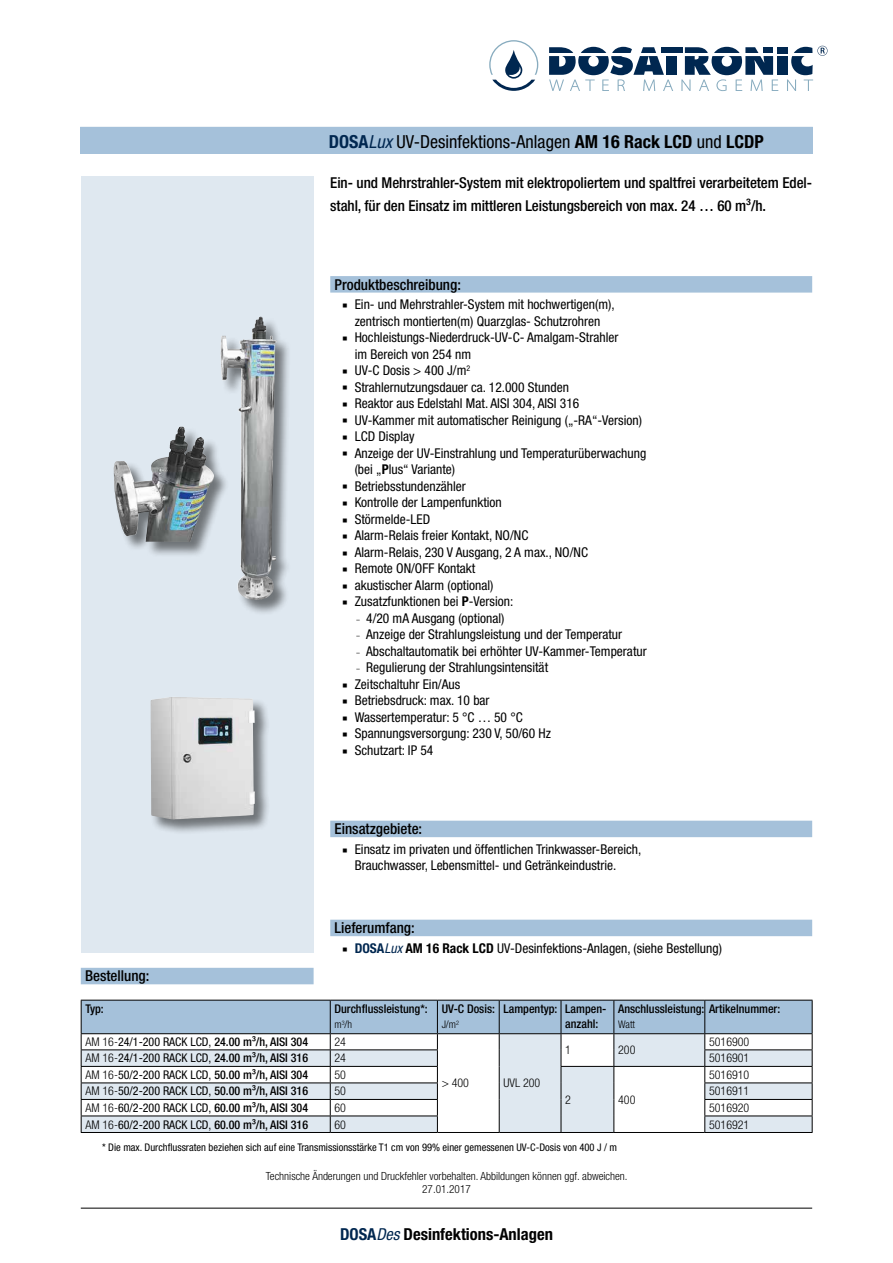
<style>
.page{position:relative;width:893px;height:1263px;background:#fff}
.page>*{position:absolute;margin:0;border:0;box-sizing:border-box;transform-origin:0 0}
.t1{font:condensed 18px "Helvetica Neue LT Pro";color:#000}
.t2{font:700 condensed 16.5px "Helvetica Neue LT Pro";color:#000}
.t3{font:500 condensed 15px/23.7px "Helvetica Neue LT Pro";letter-spacing:-.005em;color:#000}
.t4{font:condensed 13.5px/16.5px "Helvetica Neue LT Pro";color:#000}
.t5{font:500 condensed 12px/14.4px "Helvetica Neue LT Pro";color:#000}
.t6{font:300 condensed 12px "Helvetica Neue LT Pro";color:#000}
.t7{font:300 condensed 11.25px/13.5px "Helvetica Neue LT Pro";color:#000;text-align:center}
.t8{font:condensed 10.5px "Helvetica Neue LT Pro";color:#000}
.t9{font:300 condensed 10.5px "Helvetica Neue LT Pro";color:#000}
.s1{font-weight:700;color:#002750}
.s2{font-style:italic;color:#002750}
.s3{font-weight:700}
.s4{font-size:6.75px}
.s5{font-weight:300}
.s6{font-weight:400}
.s7{color:#002750}
.s8{font-weight:400;font-style:italic;color:#002750}
</style>
<div class="page">
<div style="left:81px;top:176px;width:232px;height:777px;background:#dfe8f0"></div>
<div style="left:113px;top:317px;width:179px;height:298px;background:#000;opacity:.5"></div>
<img style="left:220px;top:317px;width:57px;height:283px">
<div style="left:150px;top:696px;width:120px;height:139px;background:#000;opacity:.5"></div>
<img style="left:151px;top:697px;width:104px;height:123px">
<hr style="left:81px;top:1208px;width:731px;height:1px;background:#000">
<svg style="left:489px;top:40px;width:339px;height:51px"></svg>
<div style="left:80px;top:127px;width:733px;height:27px;background:#a5c1da"></div>
<div style="left:330px;top:276px;width:482px;height:17px;background:#a5c1da"></div>
<div style="left:330px;top:821px;width:482px;height:16px;background:#a5c1da"></div>
<div style="left:330px;top:920px;width:482px;height:16px;background:#a5c1da"></div>
<div style="left:81px;top:968px;width:233px;height:16px;background:#a5c1da"></div>
<hr style="left:705px;top:1132px;width:107px;height:1px;background:#000">
<hr style="left:81px;top:1132px;width:249px;height:1px;background:#000">
<hr style="left:330px;top:1132px;width:107px;height:1px;background:#000">
<hr style="left:437px;top:1132px;width:62px;height:1px;background:#000">
<hr style="left:614px;top:1132px;width:91px;height:1px;background:#000">
<hr style="left:499px;top:1132px;width:62px;height:1px;background:#000">
<svg style="left:81px;top:1000px;width:732px;height:132px"></svg>
<hr style="left:561px;top:1132px;width:53px;height:1px;background:#000">
<h1 class="t1" style="left:329px;top:131px;width:436px"><span class="s1">DOSA</span><span class="s2">Lux</span> UV-Desinfektions-Anlagen <span class="s3">AM 16 Rack LCD</span> und <span class="s3">LCDP</span></h1>
<p class="t3" style="left:330px;top:170px;width:480px">Ein- und Mehrstrahler-System mit elektropoliertem und spaltfrei verarbeitetem Edel-- stahl, für den Einsatz im mittleren Leistungsbereich von max. 24 … 60 m³/h.</p>
<p class="t3" style="left:334px;top:272px;width:128px">Produktbeschreibung:</p>
<p class="t4" style="left:355px;top:296px;width:293px">Ein- und Mehrstrahler-System mit hochwertigen(m), zentrisch montierten(m) Quarzglas- Schutzrohren Hochleistungs-Niederdruck-UV-C- Amalgam-Strahler<br>im Bereich von 254 nm<br>UV-C Dosis &gt; 400 J/m<sup>2<br></sup>Strahlernutzungsdauer ca. 12.000 Stunden<br>Reaktor aus Edelstahl Mat. AISI 304, AISI 316<br>UV-Kammer mit automatischer Reinigung („-RA“-Version)<br>LCD Display<br>Anzeige der UV-Einstrahlung und Temperaturüberwachung (bei „<span class="s3">P</span>lus“ Variante)<br>Betriebsstundenzähler<br>Kontrolle der Lampenfunktion<br>Störmelde-LED<br>Alarm-Relais freier Kontakt, NO/NC<br>Alarm-Relais, 230 V Ausgang, 2 A max., NO/NC<br>Remote ON/OFF Kontakt<br>akustischer Alarm (optional)<br>Zusatzfunktionen bei <span class="s3">P</span>-Version:</p>
<p class="t4" style="left:357px;top:609px;width:149px"><span class="s4">–</span> 4/20 mA Ausgang (optional)</p>
<p class="t4" style="left:357px;top:626px;width:267px"><span class="s4">–</span> Anzeige der Strahlungsleistung und der Temperatur</p>
<p class="t4" style="left:357px;top:642px;width:292px"><span class="s4">–</span> Abschaltautomatik bei erhöhter UV-Kammer-Temperatur</p>
<p class="t4" style="left:355px;top:659px;width:198px"><span class="s4">–</span> Regulierung der Strahlungsintensität<br>Zeitschaltuhr Ein/Aus<br>Betriebsdruck: max. 10 bar<br>Wassertemperatur: 5 °C … 50 °C<br>Spannungsversorgung: 230 V, 50/60 Hz<br>Schutzart: IP 54</p>
<p class="t3" style="left:334px;top:817px;width:89px">Einsatzgebiete:</p>
<p class="t4" style="left:355px;top:840px;width:288px">Einsatz im privaten und öffentlichen Trinkwasser-Bereich,<br>Brauchwasser, Lebensmittel- und Getränkeindustrie.</p>
<p class="t3" style="left:334px;top:916px;width:82px">Lieferumfang:</p>
<p class="t4" style="left:355px;top:939px;width:369px"><span class="s1">DOSA</span><span class="s2">Lux</span> <span class="s3">AM 16 Rack LCD</span> UV-Desinfektions-Anlagen, (siehe Bestellung)</p>
<p class="t3" style="left:85px;top:964px;width:66px">Bestellung:</p>
<p class="t5" style="left:85px;top:1002px;width:20px">Typ:</p>
<p class="t5" style="left:334px;top:1002px;width:95px">Durchflussleistung*:</p>
<p class="t9" style="left:334px;top:1018px;width:19px">m<sup>3</sup>/h</p>
<p class="t5" style="left:442px;top:1002px;width:55px">UV-C Dosis:</p>
<p class="t9" style="left:442px;top:1018px;width:19px">J/m<sup>2</sup></p>
<p class="t5" style="left:565px;top:1002px;width:43px;text-indent:-62px">Lampentyp: Lampen&shy;anzahl:</p>
<p class="t5" style="left:618px;top:1002px;width:164px">Anschlussleistung: Artikelnummer:</p>
<p class="t9" style="left:618px;top:1018px;width:18px">Watt</p>
<p class="t5" style="left:85px;top:1034px;width:224px"><span class="s5">AM 16-</span><span class="s6">24/1-200 RACK LCD,</span> 24.00 m³/h, AISI 304</p>
<p class="t6" style="left:334px;top:1035px;width:13px">24</p>
<p class="t6" style="left:709px;top:1035px;width:42px">5016900</p>
<p class="t6" style="left:565px;top:1043px;width:7px">1</p>
<p class="t6" style="left:618px;top:1043px;width:19px">200</p>
<p class="t5" style="left:85px;top:1051px;width:224px"><span class="s5">AM 16-</span><span class="s6">24/1-200 RACK LCD,</span> 24.00 m³/h, AISI 316</p>
<p class="t6" style="left:334px;top:1051px;width:13px">24</p>
<p class="t6" style="left:709px;top:1051px;width:42px">5016901</p>
<p class="t5" style="left:85px;top:1067px;width:224px"><span class="s5">AM 16-</span><span class="s6">50/2-200 RACK LCD,</span> 50.00 m³/h, AISI 304</p>
<p class="t6" style="left:334px;top:1068px;width:13px">50</p>
<p class="t6" style="left:565px;top:1092px;width:7px">2</p>
<p class="t6" style="left:618px;top:1092px;width:19px">400</p>
<p class="t6" style="left:709px;top:1068px;width:42px">5016910</p>
<p class="t6" style="left:442px;top:1076px;width:29px">&gt; 400</p>
<p class="t6" style="left:503px;top:1076px;width:38px">UVL 200</p>
<p class="t5" style="left:85px;top:1084px;width:224px"><span class="s5">AM 16-</span><span class="s6">50/2-200 RACK LCD,</span> 50.00 m³/h, AISI 316</p>
<p class="t6" style="left:334px;top:1084px;width:13px">50</p>
<p class="t6" style="left:709px;top:1084px;width:42px">5016911</p>
<p class="t5" style="left:85px;top:1100px;width:224px"><span class="s5">AM 16-</span><span class="s6">60/2-200 RACK LCD,</span> 60.00 m³/h, AISI 304</p>
<p class="t6" style="left:334px;top:1101px;width:13px">60</p>
<p class="t6" style="left:709px;top:1101px;width:42px">5016920</p>
<p class="t5" style="left:85px;top:1117px;width:224px"><span class="s5">AM 16-</span><span class="s6">60/2-200 RACK LCD,</span> 60.00 m³/h, AISI 316</p>
<p class="t6" style="left:334px;top:1117px;width:13px">60</p>
<p class="t6" style="left:709px;top:1117px;width:42px">5016921</p>
<p class="t8" style="left:102px;top:1141px;width:516px">* Die max. Durchflussraten beziehen sich auf eine Transmissionsstärke T1 cm von 99% einer gemessenen UV-C-Dosis von 400 J / m</p>
<p class="t7" style="left:266px;top:1169px;width:363px">Technische Änderungen und Druckfehler vorbehalten. Abbildungen können ggf. abweichen.<br>27.01.2017</p>
<p class="t2" style="left:340px;top:1224px;width:214px"><span class="s7">DOSA</span><span class="s8">Des</span> Desinfektions-Anlagen</p>
</div>
